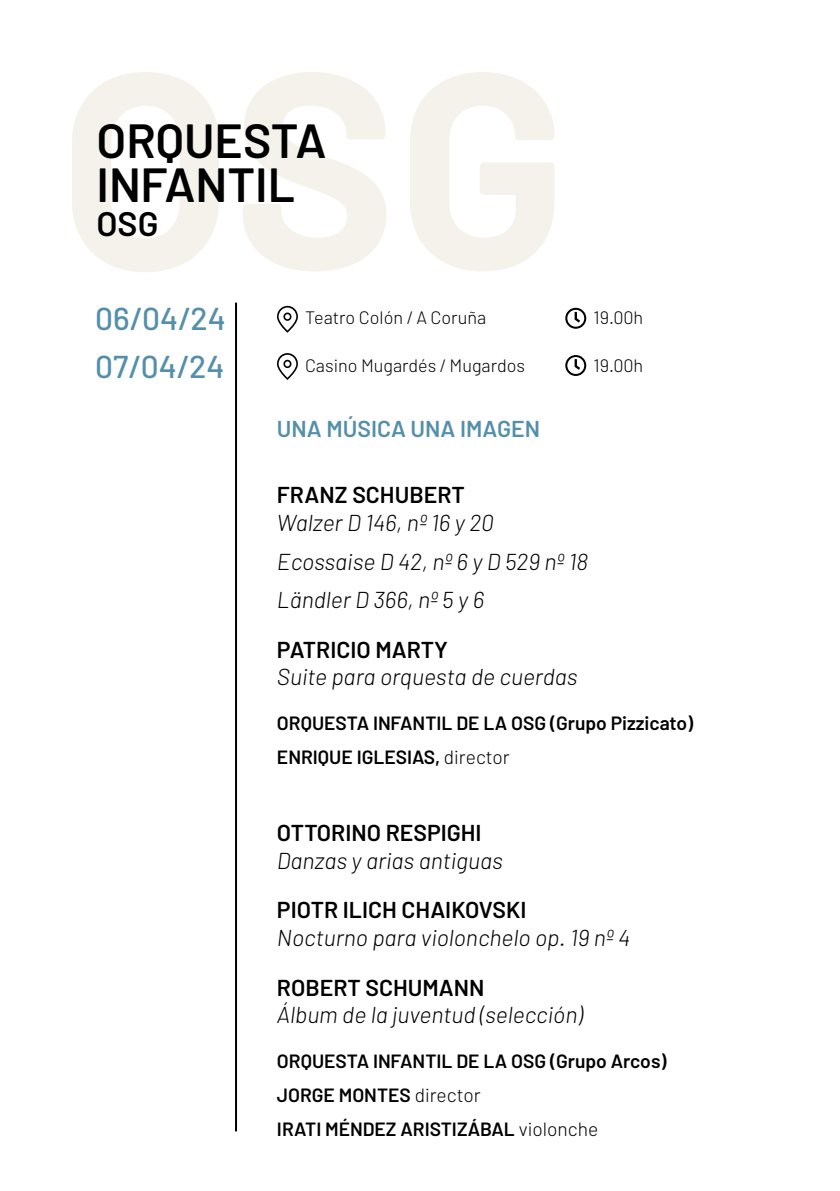
<style>
.page{position:relative;width:840px;height:1191px;background:#fff}
.page>*{position:absolute;margin:0;border:0;box-sizing:border-box;transform-origin:0 0}
.t1{font:600 48px/44px "Barlow";color:#000}
.t2{font:600 34px "Barlow";color:#000}
.t3{font:500 31.8px/47.2px "Barlow";color:#548fab}
.t4{font:italic 300 23px/38.6px "Barlow";color:#000}
.t5{font:600 23px "Barlow";color:#000}
.t6{font:600 23px "Barlow";color:#548fab}
.t7{font:600 19.2px/34px "Barlow";color:#000}
.t8{font:300 18px "Barlow";color:#000}
.s1{font-weight:300}
</style>
<div class="page">
<svg style="left:277px;top:306px;width:21px;height:27px"></svg>
<svg style="left:565px;top:308px;width:21px;height:21px"></svg>
<svg style="left:277px;top:353px;width:21px;height:27px"></svg>
<svg style="left:565px;top:355px;width:21px;height:21px"></svg>
<hr style="left:235px;top:303px;width:2px;height:828px;background:#000">
<svg style="left:72px;top:72px;width:147px;height:200px"></svg>
<svg style="left:243px;top:72px;width:143px;height:199px"></svg>
<svg style="left:410px;top:72px;width:144px;height:199px"></svg>
<h1 class="t1" style="left:96px;top:118px;width:232px">ORQUESTA<br>INFANTIL</h1>
<h2 class="t2" style="left:96px;top:203px;width:63px">OSG</h2>
<h3 class="t3" style="left:95px;top:295px;width:132px">06/04/24<br>07/04/24</h3>
<p class="t8" style="left:305px;top:307px;width:182px">Teatro Colón / A Coruña</p>
<p class="t8" style="left:593px;top:307px;width:51px">19.00h</p>
<p class="t8" style="left:305px;top:354px;width:221px">Casino Mugardés / Mugardos</p>
<p class="t8" style="left:593px;top:354px;width:51px">19.00h</p>
<p class="t6" style="left:277px;top:414px;width:264px">UNA MÚSICA UNA IMAGEN</p>
<p class="t5" style="left:277px;top:481px;width:189px">FRANZ SCHUBERT</p>
<p class="t4" style="left:277px;top:503px;width:312px">Walzer D 146, nº 16 y 20<br>Ecossaise D 42, nº 6 y D 529 nº 18<br>Ländler D 366, nº 5 y 6</p>
<p class="t5" style="left:277px;top:635px;width:172px">PATRICIO MARTY</p>
<p class="t4" style="left:277px;top:657px;width:302px">Suite para orquesta de cuerdas</p>
<p class="t7" style="left:277px;top:706px;width:417px">ORQUESTA INFANTIL DE LA OSG (Grupo Pizzicato)<br>ENRIQUE IGLESIAS, <span class="s1">director</span></p>
<p class="t5" style="left:277px;top:818px;width:206px">OTTORINO RESPIGHI</p>
<p class="t4" style="left:277px;top:840px;width:227px">Danzas y arias antiguas</p>
<p class="t5" style="left:277px;top:895px;width:251px">PIOTR ILICH CHAIKOVSKI</p>
<p class="t4" style="left:277px;top:918px;width:354px">Nocturno para violonchelo op. 19 nº 4</p>
<p class="t5" style="left:277px;top:973px;width:209px">ROBERT SCHUMANN</p>
<p class="t4" style="left:277px;top:995px;width:307px">Álbum de la juventud (selección)</p>
<p class="t7" style="left:277px;top:1044px;width:391px">ORQUESTA INFANTIL DE LA OSG (Grupo Arcos)<br>JORGE MONTES <span class="s1">director<br></span>IRATI MÉNDEZ ARISTIZÁBAL <span class="s1">violonche</span></p>
</div>
